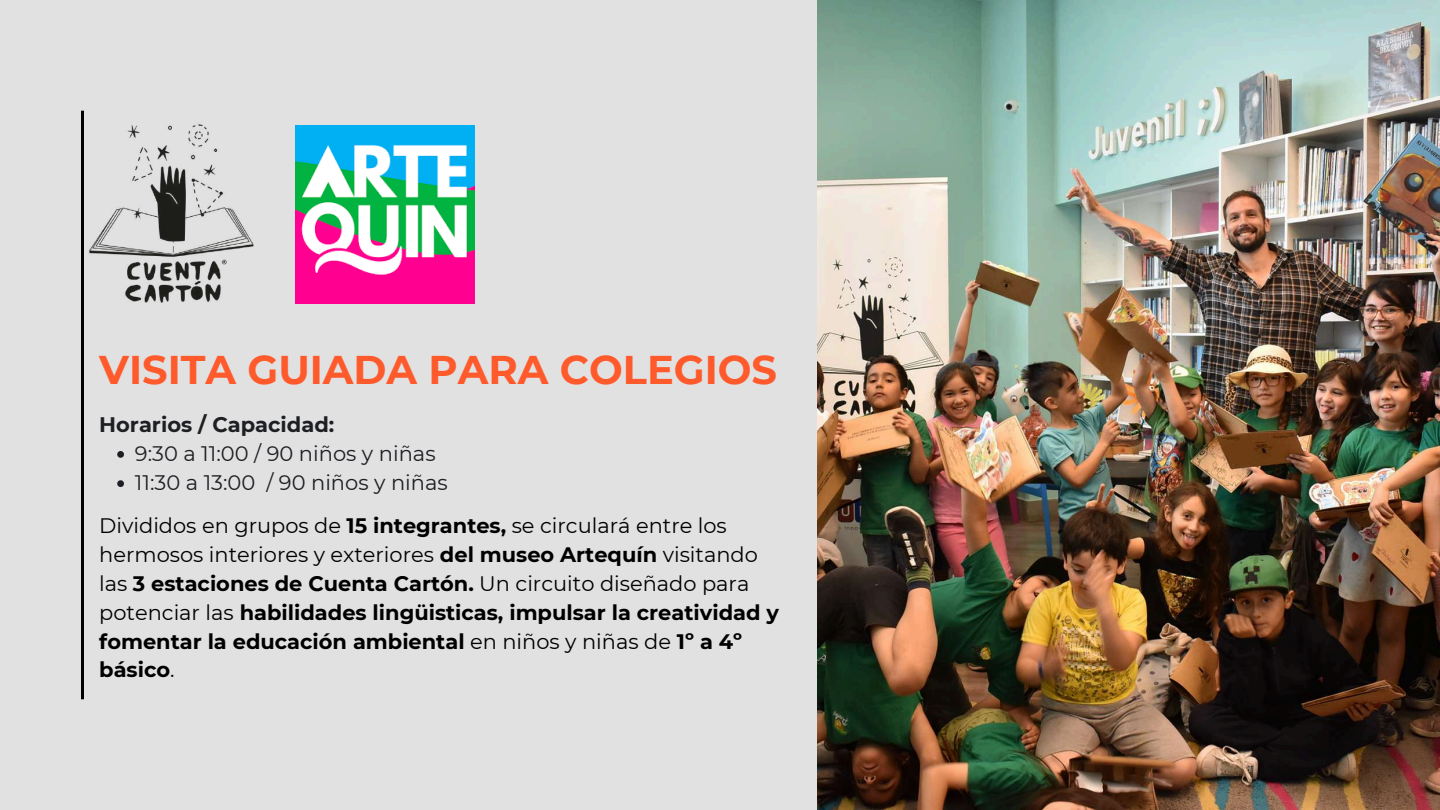
<style>
.page{position:relative;width:1440px;height:810px;background:#e1e1e1}
.page>*{position:absolute;margin:0;border:0;box-sizing:border-box;transform-origin:0 0}
.t1{font:700 40px "Montserrat";color:#ff5a2c}
.t2{font:21px/29.2px "Montserrat";color:#1d1f23}
.t3{font:700 21px "Montserrat";color:#1d1f23}
.t4{font:700 20.9px/28.8px "Montserrat";color:#000}
.s1{font-weight:400}
</style>
<div class="page">
<hr style="left:81px;top:111px;width:3px;height:588px;background:#000">
<img style="left:89px;top:124px;width:165px;height:179px">
<img style="left:817px;top:0;width:623px;height:810px">
<img style="left:296px;top:125px;width:178px;height:179px">
<svg style="left:117px;top:451px;width:7px;height:7px"></svg>
<svg style="left:117px;top:480px;width:7px;height:7px"></svg>
<h1 class="t1" style="left:99px;top:346px;width:679px">VISITA GUIADA PARA COLEGIOS</h1>
<p class="t3" style="left:99px;top:411px;width:237px">Horarios / Capacidad:</p>
<p class="t2" style="left:135px;top:439px;width:314px">9:30 a 11:00 / 90 niños y niñas<br>11:30 a 13:00 / 90 niños y niñas</p>
<p class="t4" style="left:99px;top:511px;width:681px"><span class="s1">Divididos en grupos de</span> 15 integrantes, <span class="s1">se circulará entre los hermosos interiores y exteriores</span> del museo Artequín <span class="s1">visitando las</span> 3 estaciones de Cuenta Cartón. <span class="s1">Un circuito diseñado para potenciar las</span> habilidades lingüisticas, impulsar la creatividad y fomentar la educación ambiental <span class="s1">en niños y niñas de</span> 1º a 4º básico<span class="s1">.</span></p>
</div>
